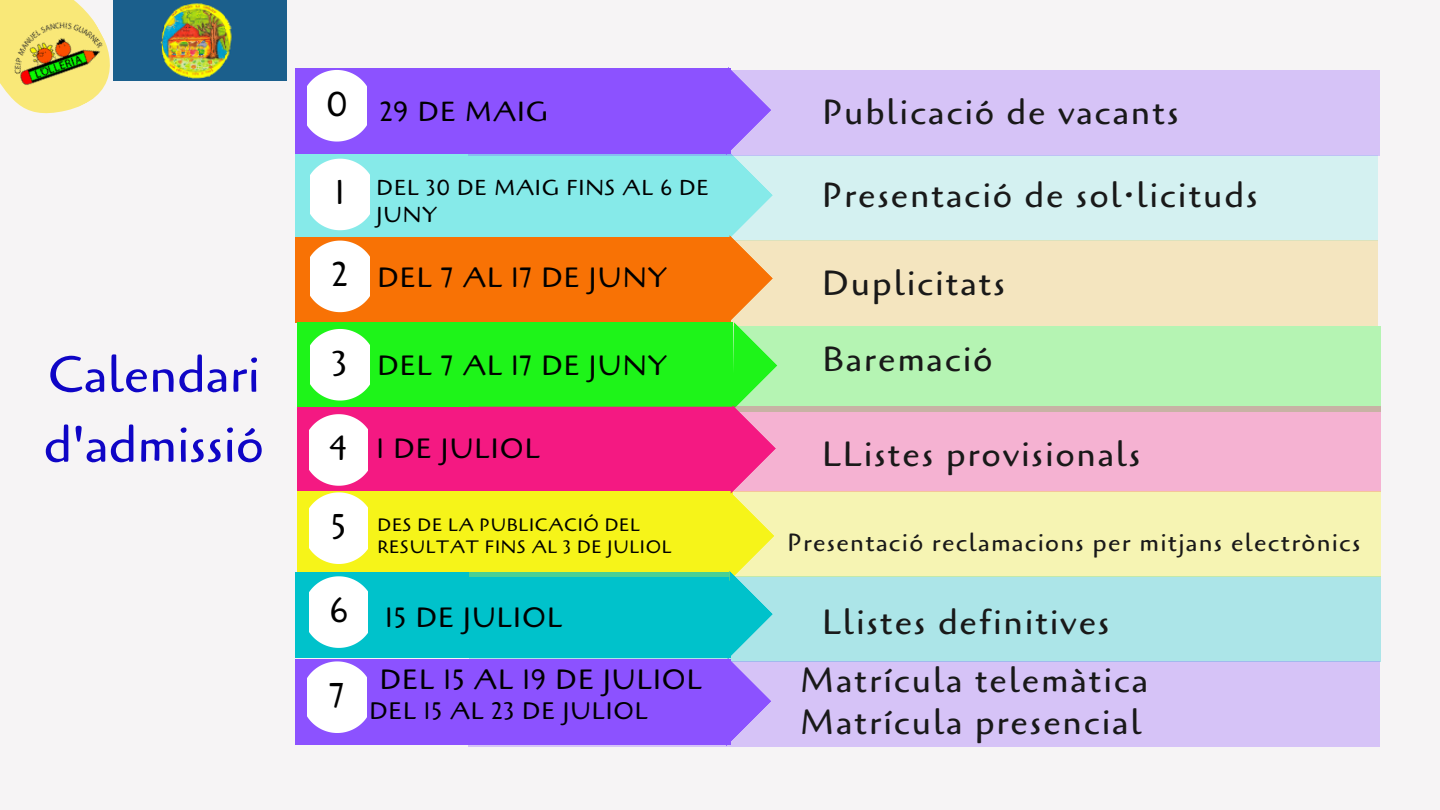
<style>
.page{position:relative;width:1440px;height:810px;background:#f6f4f5}
.page>*{position:absolute;margin:0;border:0;box-sizing:border-box;transform-origin:0 0}
.t1{font:50.6px/70px "Cagliostro";color:#0f05c6}
.t2{font:35px "Cagliostro";letter-spacing:.05em;color:#191919}
.t3{font:34.4px "Cagliostro";color:#000}
.t4{font:27.9px "Cagliostro";letter-spacing:.04em;color:#000}
.t5{font:27.6px "Cagliostro";letter-spacing:.04em;color:#000}
.t6{font:25px "Cagliostro";letter-spacing:.05em;color:#191919}
.t7{font:23.9px "Cagliostro";letter-spacing:.04em;color:#000}
.t8{font:21.6px/27.4px "Cagliostro";letter-spacing:.04em;color:#000}
.t9{font:18px/22.5px "Cagliostro";letter-spacing:.04em;color:#000}
</style>
<div class="page">
<div style="left:466px;top:155px;width:912px;height:86px;background:#d4f1f1"></div>
<div style="left:296px;top:152px;width:435px;height:85px;background:#86eae9"></div>
<div style="left:466px;top:241px;width:912px;height:85px;background:#f4e5bf"></div>
<div style="left:296px;top:237px;width:435px;height:85px;background:#f87205"></div>
<svg style="left:311px;top:241px;width:58px;height:71px;background:#feeee1"></svg>
<svg style="left:311px;top:159px;width:58px;height:71px;background:#f0fcfc"></svg>
<div style="left:469px;top:326px;width:912px;height:85px;background:#b5f4b3"></div>
<div style="left:297px;top:322px;width:436px;height:86px;background:#1ef419"></div>
<svg style="left:311px;top:329px;width:58px;height:72px;background:#e1fde1"></svg>
<svg style="left:469px;top:406px;width:912px;height:85px;background:#f0b2cd"></svg>
<div style="left:297px;top:407px;width:436px;height:86px;background:#f41982"></div>
<div style="left:297px;top:491px;width:436px;height:86px;background:#f6f419"></div>
<div style="left:469px;top:576px;width:912px;height:86px;background:#ace5e8"></div>
<div style="left:296px;top:573px;width:435px;height:85px;background:#00c2cb"></div>
<div style="left:468px;top:661px;width:912px;height:86px;background:#d6c3f7"></div>
<div style="left:296px;top:660px;width:435px;height:85px;background:#8c52ff"></div>
<svg style="left:469px;top:491px;width:912px;height:86px;fill:#f6f4b3"></svg>
<svg style="left:309px;top:414px;width:59px;height:72px;background:#fde0ee"></svg>
<svg style="left:309px;top:492px;width:59px;height:72px;background:#fdfde0"></svg>
<svg style="left:309px;top:576px;width:59px;height:72px;background:#dcf6f8"></svg>
<svg style="left:308px;top:661px;width:58px;height:72px;background:#f0e8ff"></svg>
<svg style="left:35px;top:0;width:79px;height:114px"></svg>
<img style="left:0;top:0;width:109px;height:112px">
<img style="left:114px;top:0;width:172px;height:81px">
<div style="left:468px;top:70px;width:912px;height:86px;background:#d6c3f7"></div>
<div style="left:296px;top:68px;width:435px;height:86px;background:#8c52ff"></div>
<svg style="left:308px;top:70px;width:58px;height:72px;background:#f0e8ff"></svg>
<svg style="left:726px;top:67px;width:52px;height:679px"></svg>
<p class="t1" style="left:44px;top:340px;width:222px">Calendari d'admissió</p>
<p class="t3" style="left:326px;top:81px;width:23px">0</p>
<p class="t5" style="left:380px;top:93px;width:170px">29 DE MAIG</p>
<p class="t2" style="left:822px;top:89px;width:358px">Publicació de vacants</p>
<h1 class="t3" style="left:335px;top:170px;width:11px">1</h1>
<p class="t3" style="left:332px;top:252px;width:18px">2</p>
<p class="t3" style="left:332px;top:340px;width:17px">3</p>
<p class="t3" style="left:330px;top:426px;width:19px">4</p>
<h3 class="t3" style="left:331px;top:504px;width:17px">5</h3>
<h2 class="t3" style="left:329px;top:588px;width:20px">6</h2>
<p class="t3" style="left:330px;top:673px;width:17px">7</p>
<h3 class="t8" style="left:377px;top:174px;width:334px">DEL 30 DE MAIG FINS AL 6 DE<br>JUNY</h3>
<h2 class="t4" style="left:378px;top:260px;width:291px">DEL 7 AL 17 DE JUNY</h2>
<p class="t2" style="left:822px;top:260px;width:185px">Duplicitats</p>
<p class="t2" style="left:822px;top:173px;width:437px">Presentació de sol·licituds</p>
<h3 class="t4" style="left:378px;top:347px;width:291px">DEL 7 AL 17 DE JUNY</h3>
<p class="t2" style="left:822px;top:336px;width:172px">Baremació</p>
<p class="t4" style="left:377px;top:430px;width:165px">1 DE JULIOL</p>
<h6 class="t9" style="left:378px;top:514px;width:295px">DES DE LA PUBLICACIÓ DEL<br>RESULTAT FINS AL 3 DE JULIOL</h6>
<h2 class="t4" style="left:385px;top:599px;width:178px">15 DE JULIOL</h2>
<p class="t4" style="left:380px;top:661px;width:324px">DEL 15 AL 19 DE JULIOL</p>
<h2 class="t2" style="left:822px;top:431px;width:320px">LListes provisionals</h2>
<p class="t6" style="left:787px;top:526px;width:575px">Presentació reclamacions per mitjans electrònics</p>
<h2 class="t2" style="left:822px;top:600px;width:289px">Llistes definitives</h2>
<p class="t2" style="left:800px;top:658px;width:350px">Matrícula telemàtica</p>
<p class="t7" style="left:369px;top:695px;width:280px">DEL 15 AL 23 DE JULIOL</p>
<h5 class="t2" style="left:800px;top:700px;width:343px">Matrícula presencial</h5>
</div>
